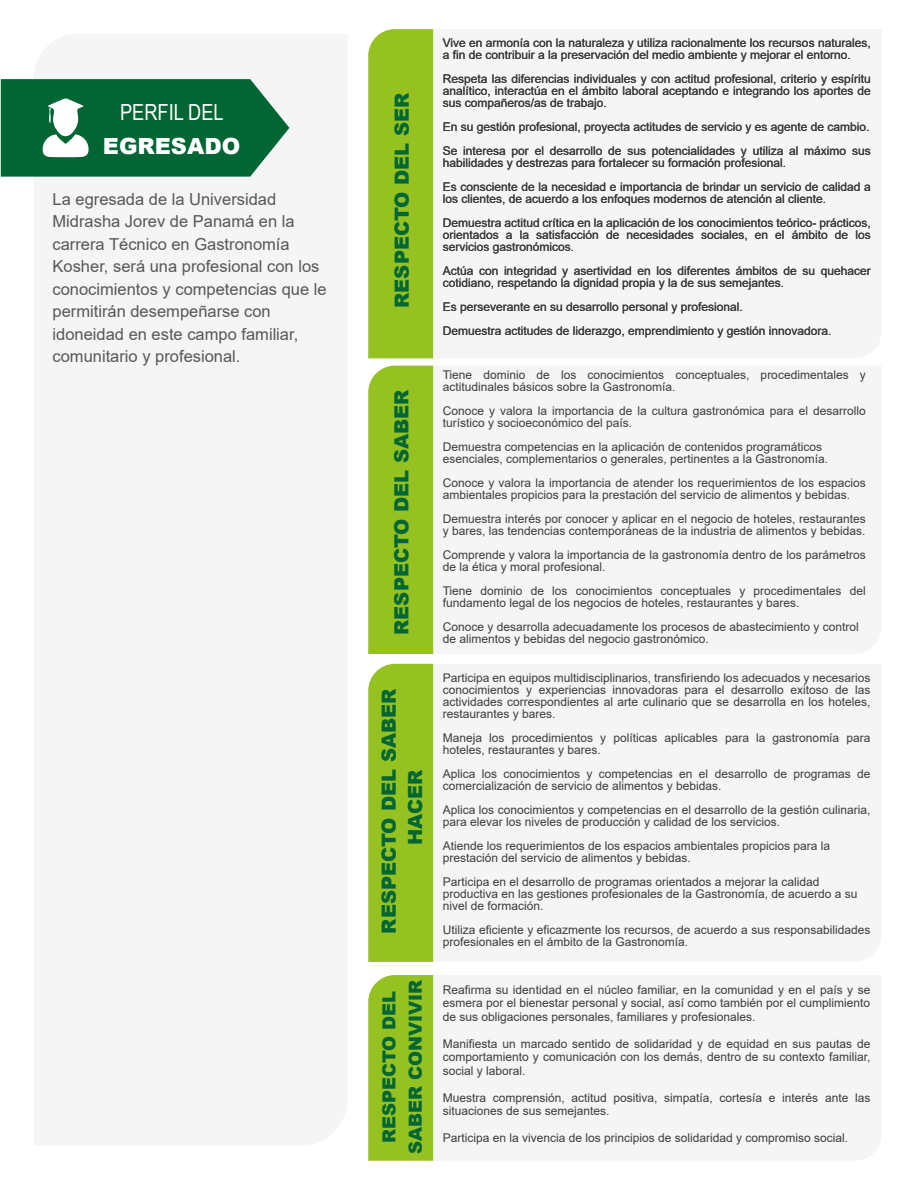
<style>
.page{position:relative;width:918px;height:1188px;background:#fff}
.page>*{position:absolute;margin:0;border:0;box-sizing:border-box;transform-origin:0 0}
.t1{font:22.2px "Arial Narrow";color:#fff}
.t2{font:900 22.2px "Arial";color:#fff}
.t3{font:900 19.5px/26.2px "Arial";color:#016634;text-align:center}
.t4{font:900 18px/26.2px "Arial";color:#016634;text-align:center}
.t5{font:16.5px/22.5px "Arial";color:#585757}
.t6{font:12px/12px "Arial";color:#3c3c3b}
</style>
<div class="page">
<svg style="left:1px;top:79px;width:288px;height:98px;background:#20784d"></svg>
<svg style="left:368px;top:29px;width:65px;height:329px;background:#97c227"></svg>
<div style="left:368px;top:664px;width:65px;height:298px;background:#95c121"></div>
<div style="left:368px;top:366px;width:65px;height:288px;background:#95c121"></div>
<div style="left:368px;top:975px;width:65px;height:186px;background:#95c121"></div>
<h1 class="t1" style="left:120px;top:96px;width:105px">PERFIL DEL</h1>
<h1 class="t2" style="left:103px;top:130px;width:139px">EGRESADO</h1>
<p class="t5" style="left:53px;top:187px;width:276px">La egresada de la Universidad<br>Midrasha Jorev de Panamá en la carrera Técnico en Gastronomía<br>Kosher, será una profesional con los conocimientos y competencias que le permitirán desempeñarse con idoneidad en este campo familiar, comunitario y profesional.</p>
<h2 class="t3" style="left:388px;top:308px;width:216px;rotate:-90deg">RESPECTO DEL SER</h2>
<h2 class="t3" style="left:388px;top:635px;width:247px;rotate:-90deg">RESPECTO DEL SABER</h2>
<h2 class="t3" style="left:375px;top:934px;width:247px;rotate:-90deg">RESPECTO DEL SABER<br>HACER</h2>
<h3 class="t4" style="left:375px;top:1154px;width:176px;rotate:-90deg">RESPECTO DEL<br>SABER CONVIVIR</h3>
<p class="t6" style="left:443px;top:36px;width:429px">Vive en armonía con la naturaleza y utiliza racionalmente los recursos naturales, a fin de contribuir a la preservación del medio ambiente y mejorar el entorno.</p>
<p class="t6" style="left:443px;top:72px;width:430px;text-align:justify">Respeta las diferencias individuales y con actitud profesional, criterio y espíritu analítico, interactúa en el ámbito laboral aceptando e integrando los aportes de sus compañeros/as de trabajo.</p>
<p class="t6" style="left:443px;top:114px;width:429px;line-height:24px">En su gestión profesional, proyecta actitudes de servicio y es agente de cambio.<br>Se interesa por el desarrollo de sus potencialidades y utiliza al máximo sus</p>
<p class="t6" style="left:443px;top:150px;width:429px;line-height:24px">habilidades y destrezas para fortalecer su formación profesional.<br>Es consciente de la necesidad e importancia de brindar un servicio de calidad a</p>
<p class="t6" style="left:443px;top:186px;width:429px;line-height:24px">los clientes, de acuerdo a los enfoques modernos de atención al cliente.<br>Demuestra actitud crítica en la aplicación de los conocimientos teórico- prácticos,</p>
<p class="t6" style="left:443px;top:228px;width:430px">orientados a la satisfacción de necesidades sociales, en el ámbito de los servicios gastronómicos.</p>
<p class="t6" style="left:443px;top:264px;width:429px">Actúa con integridad y asertividad en los diferentes ámbitos de su quehacer cotidiano, respetando la dignidad propia y la de sus semejantes.</p>
<p class="t6" style="left:443px;top:294px;width:390px;line-height:24px">Es perseverante en su desarrollo personal y profesional.<br>Demuestra actitudes de liderazgo, emprendimiento y gestión innovadora.</p>
<p class="t6" style="left:443px;top:369px;width:425px">Tiene dominio de los conocimientos conceptuales, procedimentales y actitudinales básicos sobre la Gastronomía.</p>
<p class="t6" style="left:443px;top:405px;width:425px">Conoce y valora la importancia de la cultura gastronómica para el desarrollo turístico y socioeconómico del país.</p>
<p class="t6" style="left:443px;top:441px;width:387px">Demuestra competencias en la aplicación de contenidos programáticos esenciales, complementarios o generales, pertinentes a la Gastronomía.</p>
<p class="t6" style="left:443px;top:477px;width:425px">Conoce y valora la importancia de atender los requerimientos de los espacios ambientales propicios para la prestación del servicio de alimentos y bebidas.</p>
<p class="t6" style="left:443px;top:513px;width:425px">Demuestra interés por conocer y aplicar en el negocio de hoteles, restaurantes y bares, las tendencias contemporáneas de la industria de alimentos y bebidas.</p>
<p class="t6" style="left:443px;top:549px;width:425px">Comprende y valora la importancia de la gastronomía dentro de los parámetros de la ética y moral profesional.</p>
<p class="t6" style="left:443px;top:585px;width:425px">Tiene dominio de los conocimientos conceptuales y procedimentales del fundamento legal de los negocios de hoteles, restaurantes y bares.</p>
<p class="t6" style="left:443px;top:621px;width:418px">Conoce y desarrolla adecuadamente los procesos de abastecimiento y control de alimentos y bebidas del negocio gastronómico.</p>
<p class="t6" style="left:443px;top:672px;width:429px;text-align:justify">Participa en equipos multidisciplinarios, transfiriendo los adecuados y necesarios conocimientos y experiencias innovadoras para el desarrollo exitoso de las actividades correspondientes al arte culinario que se desarrolla en los hoteles, restaurantes y bares.</p>
<p class="t6" style="left:443px;top:732px;width:429px">Maneja los procedimientos y políticas aplicables para la gastronomía para hoteles, restaurantes y bares.</p>
<p class="t6" style="left:443px;top:768px;width:429px">Aplica los conocimientos y competencias en el desarrollo de programas de comercialización de servicio de alimentos y bebidas.</p>
<p class="t6" style="left:443px;top:804px;width:429px">Aplica los conocimientos y competencias en el desarrollo de la gestión culinaria, para elevar los niveles de producción y calidad de los servicios.</p>
<p class="t6" style="left:443px;top:840px;width:389px">Atiende los requerimientos de los espacios ambientales propicios para la prestación del servicio de alimentos y bebidas.</p>
<p class="t6" style="left:443px;top:876px;width:416px">Participa en el desarrollo de programas orientados a mejorar la calidad productiva en las gestiones profesionales de la Gastronomía, de acuerdo a su nivel de formación.</p>
<p class="t6" style="left:443px;top:924px;width:429px">Utiliza eficiente y eficazmente los recursos, de acuerdo a sus responsabilidades profesionales en el ámbito de la Gastronomía.</p>
<p class="t6" style="left:443px;top:983px;width:429px;line-height:13.5px;text-align:justify">Reafirma su identidad en el núcleo familiar, en la comunidad y en el país y se esmera por el bienestar personal y social, así como también por el cumplimiento de sus obligaciones personales, familiares y profesionales.</p>
<p class="t6" style="left:443px;top:1037px;width:429px;line-height:13.5px;text-align:justify">Manifiesta un marcado sentido de solidaridad y de equidad en sus pautas de comportamiento y comunicación con los demás, dentro de su contexto familiar, social y laboral.</p>
<p class="t6" style="left:443px;top:1091px;width:429px;line-height:13.5px">Muestra comprensión, actitud positiva, simpatía, cortesía e interés ante las situaciones de sus semejantes.</p>
<p class="t6" style="left:443px;top:1132px;width:407px">Participa en la vivencia de los principios de solidaridad y compromiso social.</p>
</div>
